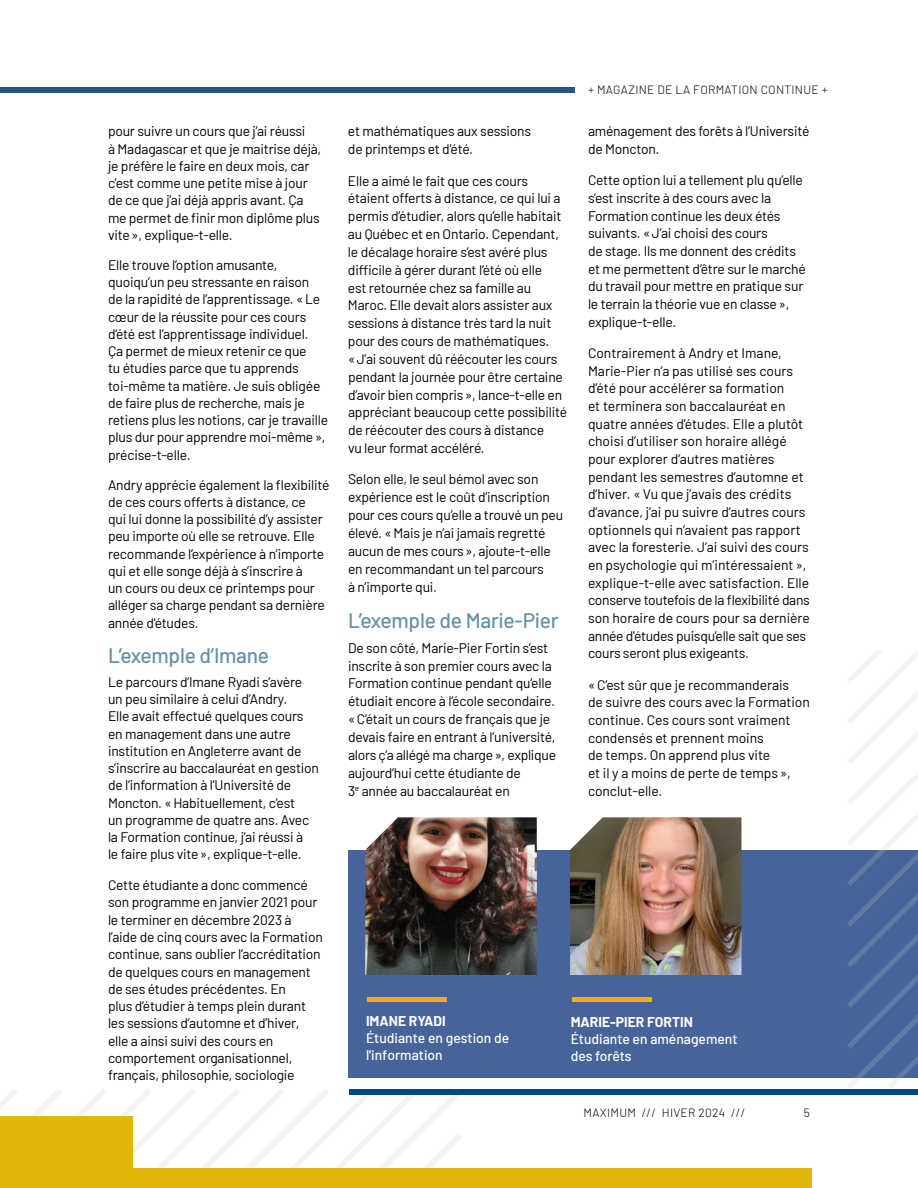
<style>
.page{position:relative;width:918px;height:1188px;background:#fff}
.page>*{position:absolute;margin:0;border:0;box-sizing:border-box;transform-origin:0 0}
.Sous-titre{font:500 21px "Barlow";letter-spacing:-.015em;color:#6791a6}
.Texte_courant{font:13.8px/17.2px "Barlow";letter-spacing:-.015em;color:#000001}
.Texte_courant-2{font:500 13.8px/17.2px "Barlow";color:#fff}
.Texte_courant-3{font:700 13.8px "Barlow";color:#fff}
.t1{font:300 12px "Barlow";letter-spacing:.025em;color:#000001}
.s1{font-weight:700}
</style>
<div class="page">
<div style="left:348px;top:850px;width:570px;height:228px;background:#46649a"></div>
<svg style="left:847px;top:650px;width:71px;height:438px"></svg>
<svg style="left:0;top:1089px;width:463px;height:80px"></svg>
<div style="left:0;top:1169px;width:812px;height:19px;background:#e3b60c"></div>
<div style="left:0;top:1117px;width:133px;height:71px;background:#e3b60c"></div>
<div style="left:349px;top:1089px;width:569px;height:6px;background:#004785"></div>
<div style="left:0;top:88px;width:574px;height:5px;background:#25568a"></div>
<img style="left:365px;top:817px;width:172px;height:158px">
<img style="left:570px;top:817px;width:171px;height:158px">
<hr style="left:367px;top:997px;width:80px;height:4px;background:#e3b60c">
<hr style="left:572px;top:997px;width:80px;height:4px;background:#e3b60c">
<p class="Texte_courant" style="left:108px;top:122px;width:215px">pour suivre un cours que j’ai réussi<br>à Madagascar et que je maitrise déjà, je préfère le faire en deux mois, car c’est comme une petite mise à jour de ce que j’ai déjà appris avant. Ça me permet de finir mon diplôme plus vite», explique-t-elle.</p>
<p class="Texte_courant" style="left:108px;top:255px;width:222px">Elle trouve l’option amusante, quoiqu’un peu stressante en raison<br>de la rapidité de l’apprentissage. «Le cœur de la réussite pour ces cours d’été est l’apprentissage individuel.<br>Ça permet de mieux retenir ce que<br>tu étudies parce que tu apprends toi-même ta matière. Je suis obligée de faire plus de recherche, mais je retiens plus les notions, car je travaille plus dur pour apprendre moi-même», précise-t-elle.</p>
<p class="Texte_courant" style="left:108px;top:475px;width:223px">Andry apprécie également la flexibilité de ces cours offerts à distance, ce<br>qui lui donne la possibilité d’y assister peu importe où elle se retrouve. Elle recommande l’expérience à n’importe qui et elle songe déjà à s’inscrire à<br>un cours ou deux ce printemps pour alléger sa charge pendant sa dernière année d'études.</p>
<p class="Sous-titre" style="left:108px;top:640px;width:163px">L’exemple d’Imane</p>
<p class="Texte_courant" style="left:108px;top:672px;width:213px">Le parcours d’Imane Ryadi s’avère un peu similaire à celui d’Andry.<br>Elle avait effectué quelques cours en management dans une autre institution en Angleterre avant de s’inscrire au baccalauréat en gestion de l’information à l’Université de Moncton. «Habituellement, c’est<br>un programme de quatre ans. Avec la Formation continue, j’ai réussi à<br>le faire plus vite», explique-t-elle.</p>
<p class="Texte_courant" style="left:108px;top:876px;width:216px">Cette étudiante a donc commencé son programme en janvier 2021 pour le terminer en décembre 2023 à l’aide de cinq cours avec la Formation continue, sans oublier l’accréditation de quelques cours en management de ses études précédentes. En<br>plus d’étudier à temps plein durant les sessions d’automne et d’hiver, elle a ainsi suivi des cours en comportement organisationnel, français, philosophie, sociologie</p>
<p class="Texte_courant" style="left:348px;top:121px;width:185px;line-height:17.9px">et mathématiques aux sessions de printemps et d'été.</p>
<p class="Texte_courant" style="left:348px;top:171px;width:221px;line-height:17.9px">Elle a aimé le fait que ces cours étaient offerts à distance, ce qui lui a permis d’étudier, alors qu’elle habitait au Québec et en Ontario. Cependant, le décalage horaire s’est avéré plus difficile à gérer durant l’été où elle<br>est retournée chez sa famille au Maroc. Elle devait alors assister aux sessions à distance très tard la nuit pour des cours de mathématiques. «J’ai souvent dû réécouter les cours pendant la journée pour être certaine d’avoir bien compris», lance-t-elle en appréciant beaucoup cette possibilité de réécouter des cours à distance<br>vu leur format accéléré.</p>
<p class="Texte_courant" style="left:348px;top:470px;width:217px;line-height:17.9px">Selon elle, le seul bémol avec son expérience est le coût d’inscription pour ces cours qu’elle a trouvé un peu élevé. «Mais je n’ai jamais regretté aucun de mes cours», ajoute-t-elle en recommandant un tel parcours<br>à n’importe qui.</p>
<p class="Sous-titre" style="left:348px;top:605px;width:212px">L’exemple de Marie-Pier</p>
<p class="Texte_courant" style="left:348px;top:638px;width:210px;line-height:17.9px">De son côté, Marie-Pier Fortin s’est inscrite à son premier cours avec la Formation continue pendant qu’elle étudiait encore à l’école secondaire. «C’était un cours de français que je devais faire en entrant à l’université, alors ç’a allégé ma charge», explique aujourd’hui cette étudiante de<br>3<sup>e</sup> année au baccalauréat en</p>
<p class="t1" style="left:588px;top:81px;width:241px">+ MAGAZINE DE LA FORMATION CONTINUE +</p>
<p class="Texte_courant" style="left:588px;top:121px;width:223px;line-height:17.7px">aménagement des forêts à l’Université de Moncton.</p>
<p class="Texte_courant" style="left:588px;top:170px;width:219px;line-height:17.7px">Cette option lui a tellement plu qu’elle s’est inscrite à des cours avec la Formation continue les deux étés suivants. «J’ai choisi des cours<br>de stage. Ils me donnent des crédits et me permettent d’être sur le marché du travail pour mettre en pratique sur le terrain la théorie vue en classe», explique-t-elle.</p>
<p class="Texte_courant" style="left:588px;top:343px;width:224px;line-height:17.7px">Contrairement à Andry et Imane, Marie-Pier n’a pas utilisé ses cours d’été pour accélérer sa formation<br>et terminera son baccalauréat en quatre années d’études. Elle a plutôt choisi d’utiliser son horaire allégé pour explorer d’autres matières pendant les semestres d’automne et d’hiver. «Vu que j’avais des crédits d’avance, j’ai pu suivre d’autres cours optionnels qui n’avaient pas rapport avec la foresterie. J’ai suivi des cours en psychologie qui m’intéressaient», explique-t-elle avec satisfaction. Elle conserve toutefois de la flexibilité dans son horaire de cours pour sa dernière année d'études puisqu’elle sait que ses cours seront plus exigeants.</p>
<p class="Texte_courant" style="left:588px;top:675px;width:223px;line-height:17.7px">«C’est sûr que je recommanderais<br>de suivre des cours avec la Formation continue. Ces cours sont vraiment condensés et prennent moins<br>de temps. On apprend plus vite<br>et il y a moins de perte de temps», conclut-elle.</p>
<p class="Texte_courant-2" style="left:366px;top:1011px;width:145px"><span class="s1">IMANE RYADI<br></span>Étudiante en gestion de l'information</p>
<p class="Texte_courant-3" style="left:571px;top:1011px;width:124px">MARIE-PIER FORTIN</p>
<p class="Texte_courant-2" style="left:571px;top:1029px;width:168px">Étudiante en aménagement des forêts</p>
<p class="t1" style="left:584px;top:1104px;width:163px">MAXIMUM /// HIVER 2024 ///</p>
<p class="t1" style="left:804px;top:1104px;width:8px">5</p>
</div>
